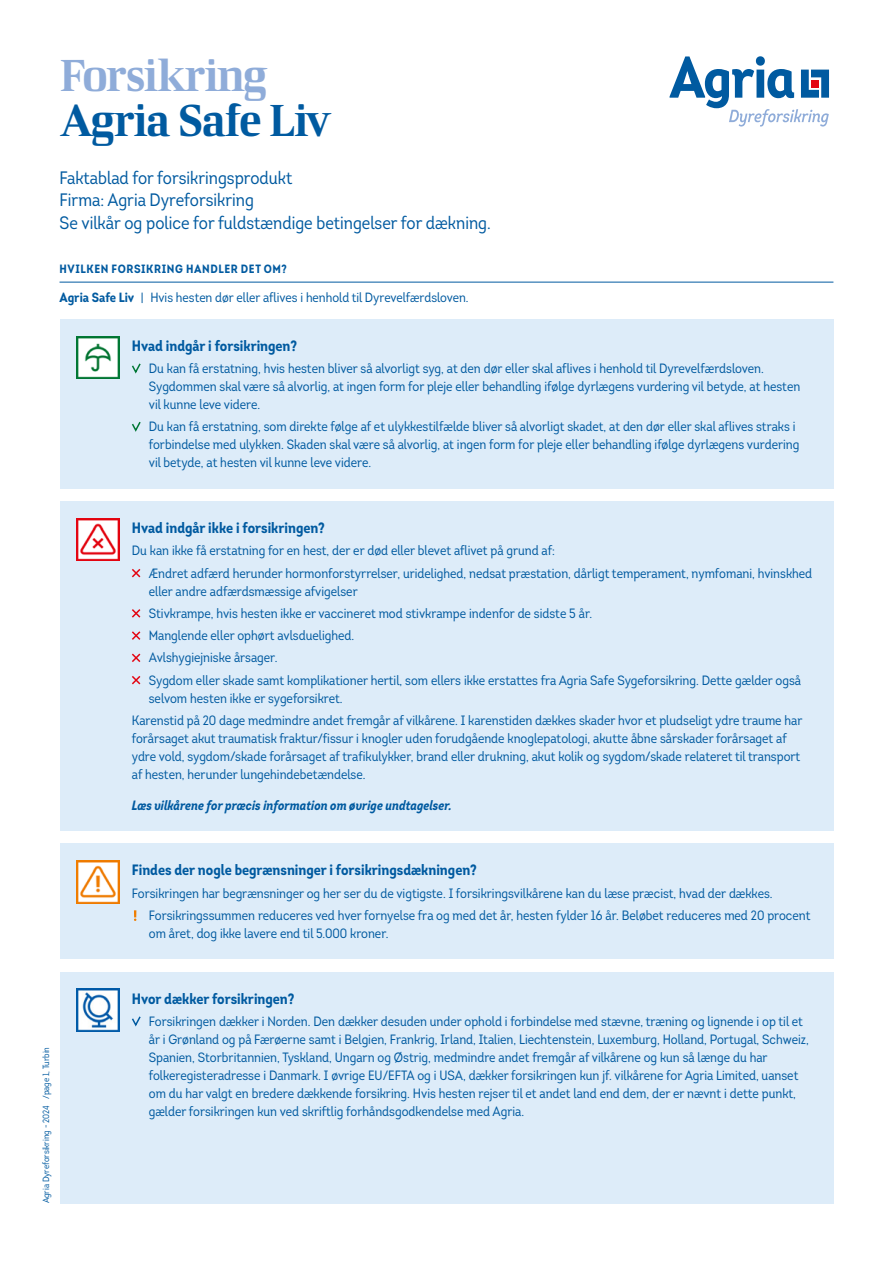
<style>
.page{position:relative;width:893px;height:1263px;background:#fff}
.page>*{position:absolute;margin:0;border:0;box-sizing:border-box;transform-origin:0 0}
.Rubrik{font:45px/45px "LF Rubrik 2";letter-spacing:-.035em;color:#005aa0}
.Underrubrik{font:18px "Intro Cond UDP";color:#005aa0}
.Rubrik_i_ruta{font:700 15px "Intro Cond UDP";color:#005aa0}
.Brödtext_i_ruta{font:13.5px/18px "Intro Cond UDP";color:#005aa0}
.Brödtext_i_ruta__ej_indrag{font:13.5px/18px "Intro Cond UDP";color:#005aa0}
.Rurik_2_i_ruta{font:italic 700 13.5px "Intro Cond UDP";color:#005aa0}
.Brödtext_i_ruta-2{font:13.35px "Intro Cond UDP";color:#005aa0}
.Underrubrik_2{font:700 12px "Intro Cond UDP";letter-spacing:.05em;color:#005aa0}
.t1{font:9px "Intro Cond UDP";color:#005aa0}
.s1{color:#8facd9}
.s2{font-weight:700}
</style>
<div class="page">
<div style="left:60px;top:319px;width:773px;height:170px;background:#ddecf9"></div>
<svg style="left:132px;top:363px;width:9px;height:11px"></svg>
<svg style="left:132px;top:421px;width:9px;height:11px"></svg>
<img style="left:77px;top:336px;width:42px;height:43px">
<div style="left:60px;top:501px;width:773px;height:330px;background:#ddecf9"></div>
<svg style="left:132px;top:569px;width:9px;height:9px"></svg>
<svg style="left:132px;top:609px;width:9px;height:9px"></svg>
<svg style="left:132px;top:631px;width:9px;height:9px"></svg>
<svg style="left:132px;top:653px;width:9px;height:9px"></svg>
<svg style="left:132px;top:676px;width:9px;height:9px"></svg>
<img style="left:77px;top:518px;width:42px;height:43px">
<div style="left:60px;top:844px;width:773px;height:115px;background:#ddecf9"></div>
<svg style="left:134px;top:910px;width:2px;height:11px"></svg>
<img style="left:77px;top:861px;width:42px;height:42px">
<div style="left:60px;top:972px;width:773px;height:231px;background:#ddecf9"></div>
<svg style="left:132px;top:1016px;width:9px;height:11px"></svg>
<img style="left:77px;top:989px;width:42px;height:42px">
<svg style="left:670px;top:56px;width:159px;height:71px"></svg>
<hr style="left:60px;top:282px;width:773px;height:1px;background:#005aa0">
<p class="Rubrik" style="left:60px;top:51px;width:274px"><span class="s1">Forsikring<br></span>Agria Safe Liv</p>
<p class="Underrubrik" style="left:60px;top:166px;width:234px">Faktablad for forsikringsprodukt</p>
<p class="Underrubrik" style="left:60px;top:189px;width:196px">Firma: Agria Dyreforsikring</p>
<p class="Underrubrik" style="left:60px;top:211px;width:433px">Se vilkår og police for fuldstændige betingelser for dækning.</p>
<p class="Underrubrik_2" style="left:60px;top:261px;width:229px">HVILKEN FORSIKRING HANDLER DET OM?</p>
<p class="Brödtext_i_ruta-2" style="left:60px;top:289px;width:411px"><span class="s2">Agria Safe Liv</span> | Hvis hesten dør eller aflives i henhold til Dyrevelfærdsloven.</p>
<p class="Rubrik_i_ruta" style="left:132px;top:336px;width:167px">Hvad indgår i forsikringen?</p>
<p class="Brödtext_i_ruta" style="left:149px;top:359px;width:653px">Du kan få erstatning, hvis hesten bliver så alvorligt syg, at den dør eller skal aflives i henhold til Dyrevelfærdsloven.<br>Sygdommen skal være så alvorlig, at ingen form for pleje eller behandling ifølge dyrlægens vurdering vil betyde, at hesten vil kunne leve videre.</p>
<p class="Brödtext_i_ruta" style="left:149px;top:418px;width:652px">Du kan få erstatning, som direkte følge af et ulykkestilfælde bliver så alvorligt skadet, at den dør eller skal aflives straks i forbindelse med ulykken. Skaden skal være så alvorlig, at ingen form for pleje eller behandling ifølge dyrlægens vurdering vil betyde, at hesten vil kunne leve videre.</p>
<p class="Rubrik_i_ruta" style="left:132px;top:518px;width:195px">Hvad indgår ikke i forsikringen?</p>
<p class="Brödtext_i_ruta__ej_indrag" style="left:132px;top:542px;width:425px">Du kan ikke få erstatning for en hest, der er død eller blevet aflivet på grund af:</p>
<p class="Brödtext_i_ruta" style="left:149px;top:564px;width:665px">Ændret adfærd herunder hormonforstyrrelser, uridelighed, nedsat præstation, dårligt temperament, nymfomani, hvinskhed eller andre adfærdsmæssige afvigelser</p>
<p class="Brödtext_i_ruta" style="left:149px;top:604px;width:445px">Stivkrampe, hvis hesten ikke er vaccineret mod stivkrampe indenfor de sidste 5 år.</p>
<p class="Brödtext_i_ruta" style="left:149px;top:626px;width:207px">Manglende eller ophørt avlsduelighed.</p>
<p class="Brödtext_i_ruta" style="left:149px;top:649px;width:130px">Avlshygiejniske årsager.</p>
<p class="Brödtext_i_ruta" style="left:149px;top:671px;width:654px">Sygdom eller skade samt komplikationer hertil, som ellers ikke erstattes fra Agria Safe Sygeforsikring. Dette gælder også selvom hesten ikke er sygeforsikret.</p>
<p class="Brödtext_i_ruta__ej_indrag" style="left:132px;top:711px;width:672px">Karenstid på 20 dage medmindre andet fremgår af vilkårene. I karenstiden dækkes skader hvor et pludseligt ydre traume har forårsaget akut traumatisk fraktur/fissur i knogler uden forudgående knoglepatologi, akutte åbne sårskader forårsaget af ydre vold, sygdom/skade forårsaget af trafikulykker, brand eller drukning, akut kolik og sygdom/skade relateret til transport af hesten, herunder lungehindebetændelse.</p>
<p class="Rurik_2_i_ruta" style="left:132px;top:797px;width:322px">Læs vilkårene for præcis information om øvrige undtagelser.</p>
<p class="t1" style="left:41px;top:1203px;width:158px;rotate:-90deg">Agria Dyreforsikring - 2024 /page 1, Turbin</p>
<p class="Rubrik_i_ruta" style="left:132px;top:860px;width:346px">Findes der nogle begrænsninger i forsikringsdækningen?</p>
<p class="Brödtext_i_ruta__ej_indrag" style="left:132px;top:884px;width:642px">Forsikringen har begrænsninger og her ser du de vigtigste. I forsikringsvilkårene kan du læse præcist, hvad der dækkes.</p>
<p class="Brödtext_i_ruta" style="left:149px;top:906px;width:663px">Forsikringssummen reduceres ved hver fornyelse fra og med det år, hesten fylder 16 år. Beløbet reduceres med 20 procent om året, dog ikke lavere end til 5.000 kroner.</p>
<p class="Rubrik_i_ruta" style="left:132px;top:989px;width:164px">Hvor dækker forsikringen?</p>
<p class="Brödtext_i_ruta" style="left:149px;top:1012px;width:661px">Forsikringen dækker i Norden. Den dækker desuden under ophold i forbindelse med stævne, træning og lignende i op til et år i Grønland og på Færøerne samt i Belgien, Frankrig, Irland, Italien, Liechtenstein, Luxemburg, Holland, Portugal, Schweiz, Spanien, Storbritannien, Tyskland, Ungarn og Østrig, medmindre andet fremgår af vilkårene og kun så længe du har folkeregisteradresse i Danmark. I øvrige EU/EFTA og i USA, dækker forsikringen kun jf. vilkårene for Agria Limited, uanset om du har valgt en bredere dækkende forsikring. Hvis hesten rejser til et andet land end dem, der er nævnt i dette punkt, gælder forsikringen kun ved skriftlig forhåndsgodkendelse med Agria.</p>
</div>
